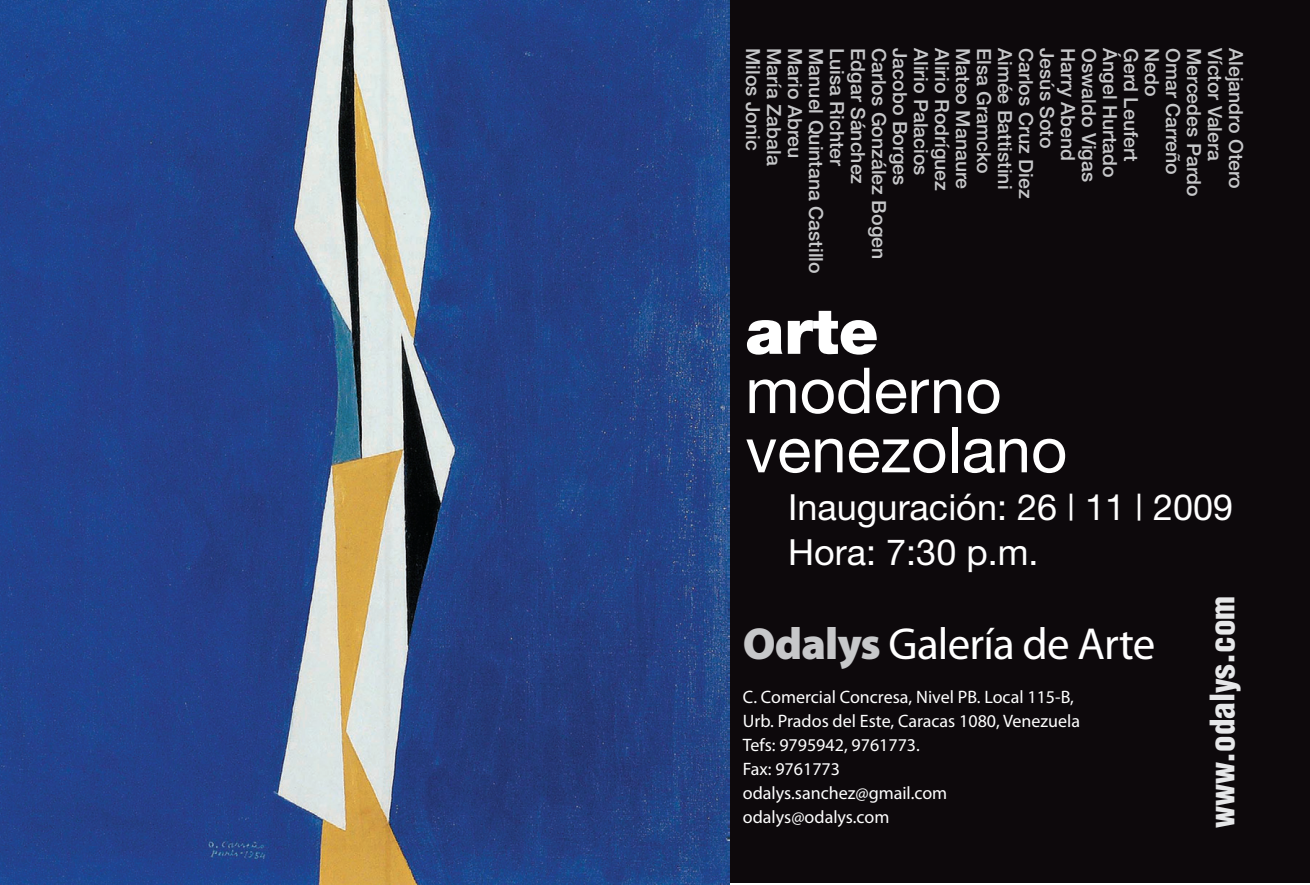
<style>
.page{position:relative;width:1310px;height:885px;background:#fff}
.page>*{position:absolute;margin:0;border:0;box-sizing:border-box;transform-origin:0 0}
.t1{font:63.3px/59.1px "Helvetica Neue";color:#fff}
.t2{font:900 63.3px "Helvetica Neue";color:#fff}
.t3{font:45px "Myriad Pro";letter-spacing:-.02em;color:#fff}
.t4{font:36px/45px "Helvetica Neue";color:#fff}
.t5{font:900 condensed 33px "Helvetica";color:#e6e7e9}
.t6{font:500 19.5px "Helvetica Neue";color:#c7c8ca}
.t7{font:18px/24px "Myriad Pro";color:#fff}
.s1{font-weight:900;color:#c7c8ca}
</style>
<div class="page">
<div style="left:17px;top:0;width:1293px;height:882px;background:#0d090c"></div>
<img style="left:0;top:0;width:729px;height:884px">
<p class="t6" style="left:764px;top:48px;width:104px;rotate:90deg">Milos Jonic</p>
<p class="t6" style="left:785px;top:48px;width:119px;rotate:90deg">María Zabala</p>
<p class="t6" style="left:806px;top:48px;width:112px;rotate:90deg">Mario Abreu</p>
<p class="t6" style="left:827px;top:48px;width:227px;rotate:90deg">Manuel Quintana Castillo</p>
<p class="t6" style="left:848px;top:48px;width:120px;rotate:90deg">Luisa Richter</p>
<p class="t6" style="left:869px;top:48px;width:138px;rotate:90deg">Edgar Sánchez</p>
<p class="t6" style="left:890px;top:48px;width:213px;rotate:90deg">Carlos González Bogen</p>
<p class="t6" style="left:911px;top:48px;width:139px;rotate:90deg">Jacobo Borges</p>
<p class="t6" style="left:932px;top:48px;width:129px;rotate:90deg">Alirio Palacios</p>
<p class="t6" style="left:953px;top:48px;width:145px;rotate:90deg">Alirio Rodríguez</p>
<p class="t6" style="left:974px;top:48px;width:143px;rotate:90deg">Mateo Manaure</p>
<p class="t6" style="left:995px;top:48px;width:127px;rotate:90deg">Elsa Gramcko</p>
<p class="t6" style="left:1016px;top:48px;width:143px;rotate:90deg">Aimée Battistini</p>
<p class="t6" style="left:1037px;top:48px;width:152px;rotate:90deg">Carlos Cruz Diez</p>
<p class="t6" style="left:1058px;top:48px;width:102px;rotate:90deg">Jesús Soto</p>
<p class="t6" style="left:1079px;top:48px;width:115px;rotate:90deg">Harry Abend</p>
<p class="t6" style="left:1100px;top:48px;width:135px;rotate:90deg">Oswaldo Vigas</p>
<p class="t6" style="left:1121px;top:48px;width:131px;rotate:90deg">Ángel Hurtado</p>
<p class="t6" style="left:1142px;top:48px;width:115px;rotate:90deg">Gerd Leufert</p>
<p class="t6" style="left:1163px;top:48px;width:50px;rotate:90deg">Nedo</p>
<p class="t6" style="left:1184px;top:48px;width:128px;rotate:90deg">Omar Carreño</p>
<p class="t6" style="left:1205px;top:48px;width:150px;rotate:90deg">Mercedes Pardo</p>
<p class="t6" style="left:1226px;top:48px;width:114px;rotate:90deg">Víctor Valera</p>
<p class="t6" style="left:1247px;top:48px;width:142px;rotate:90deg">Alejandro Otero</p>
<h1 class="t2" style="left:745px;top:293px;width:135px">arte</h1>
<h1 class="t1" style="left:745px;top:360px;width:323px">moderno venezolano</h1>
<h3 class="t4" style="left:788px;top:484px;width:446px">Inauguración: 26 | 11 | 2009<br>Hora: 7:30 p.m.</h3>
<h2 class="t3" style="left:743px;top:619px;width:414px"><span class="s1">Odalys</span> Galería de Arte</h2>
<p class="t7" style="left:743px;top:685px;width:339px">C. Comercial Concresa, Nivel PB. Local 115-B,<br>Urb. Prados del Este, Caracas 1080, Venezuela<br>Tefs: 9795942, 9761773.<br>Fax: 9761773<br>odalys.sanchez@gmail.com odalys@odalys.com</p>
<h3 class="t5" style="left:1202px;top:827px;width:233px;rotate:-90deg">www.odalys.com</h3>
</div>
